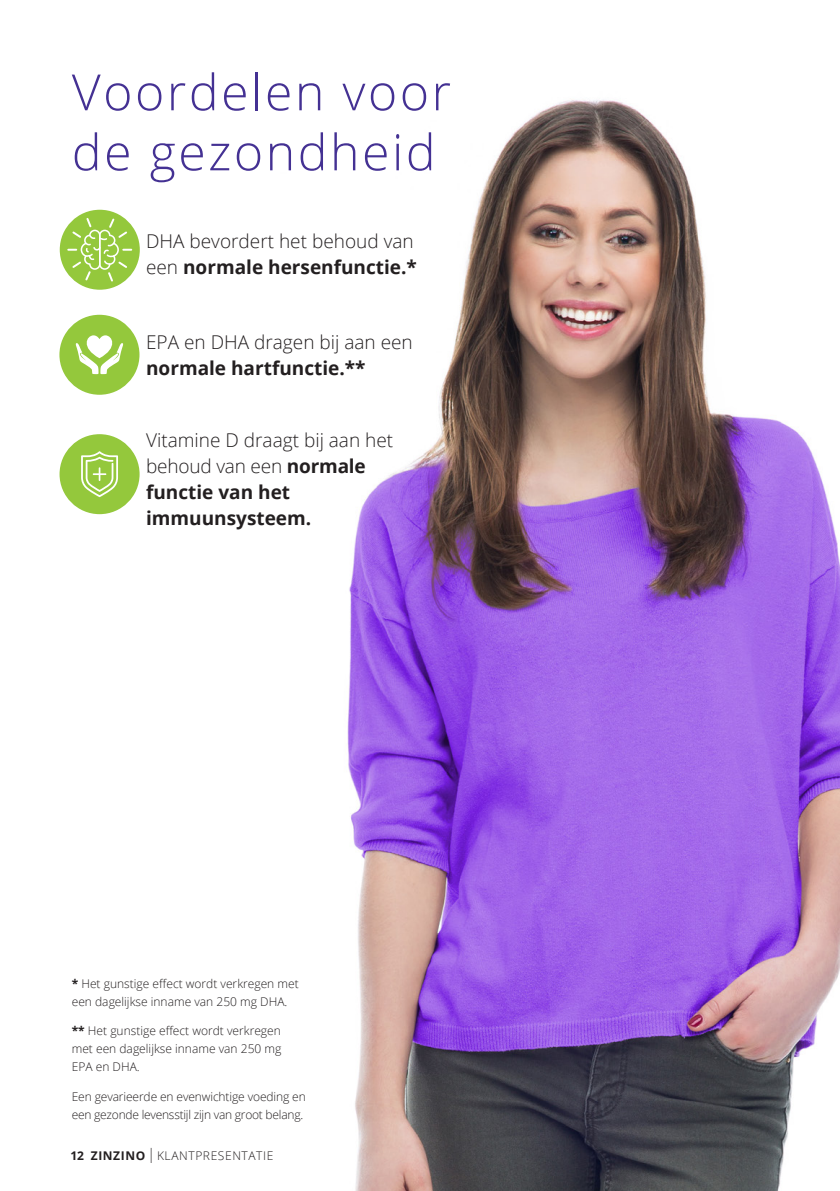
<style>
.page{position:relative;width:840px;height:1191px;background:#fff}
.page>*{position:absolute;margin:0;border:0;box-sizing:border-box;transform-origin:0 0}
.Brödtext{font:300 50px/60px "Open Sans";letter-spacing:.05em;color:#443193}
.Brödtext-2{font:300 19px/26px "Open Sans";color:#231f20}
.Brödtext-3{font:300 12px/18px "Open Sans";color:#231f20}
.Brödtext-4{font:300 12px/18px "Open Sans";letter-spacing:-.02em;color:#231f20}
.Brödtext-5{font:300 12px "Open Sans";letter-spacing:.05em;color:#231f20}
.s1{font-weight:700}
.s2{font-size:21px}
</style>
<div class="page">
<img style="left:347px;top:100px;width:492px;height:1091px">
<div style="left:60px;top:210px;width:80px;height:80px;background:#94c83c;border-radius:50%"></div>
<svg style="left:68px;top:216px;width:63px;height:67px"></svg>
<div style="left:59px;top:315px;width:80px;height:80px;background:#94c83c;border-radius:50%"></div>
<svg style="left:75px;top:335px;width:48px;height:39px"></svg>
<div style="left:59px;top:434px;width:80px;height:80px;background:#94c83c;border-radius:50%"></div>
<svg style="left:81px;top:451px;width:37px;height:46px"></svg>
<p class="Brödtext" style="left:72px;top:61px;width:380px">Voordelen voor de gezondheid</p>
<p class="Brödtext-2" style="left:146px;top:227px;width:272px">DHA bevordert het behoud van een <span class="s1">normale hersenfunctie.*</span></p>
<p class="Brödtext-2" style="left:146px;top:329px;width:268px">EPA en DHA dragen bij aan een <span class="s1">normale hartfunctie.**</span></p>
<p class="Brödtext-2" style="left:146px;top:426px;width:248px">Vitamine D draagt bij aan het behoud van een <span class="s1">normale functie van het immuunsysteem.</span></p>
<p class="Brödtext-3" style="left:72px;top:974px;width:228px"><span class="s1">*</span> Het gunstige effect wordt verkregen met een dagelijkse inname van 250 mg DHA.</p>
<p class="Brödtext-3" style="left:72px;top:1021px;width:210px"><span class="s1">**</span> Het gunstige effect wordt verkregen</p>
<p class="Brödtext-3" style="left:72px;top:1039px;width:211px">met een dagelijkse inname van 250 mg</p>
<p class="Brödtext-3" style="left:72px;top:1057px;width:69px">EPA en DHA.</p>
<p class="Brödtext-4" style="left:72px;top:1086px;width:235px">Een gevarieerde en evenwichtige voeding en een gezonde levensstijl zijn van groot belang.</p>
<p class="Brödtext-5" style="left:70px;top:1147px;width:204px"><span class="s1">12 ZINZINO</span> <span class="s2">I</span> KLANTPRESENTATIE</p>
</div>
